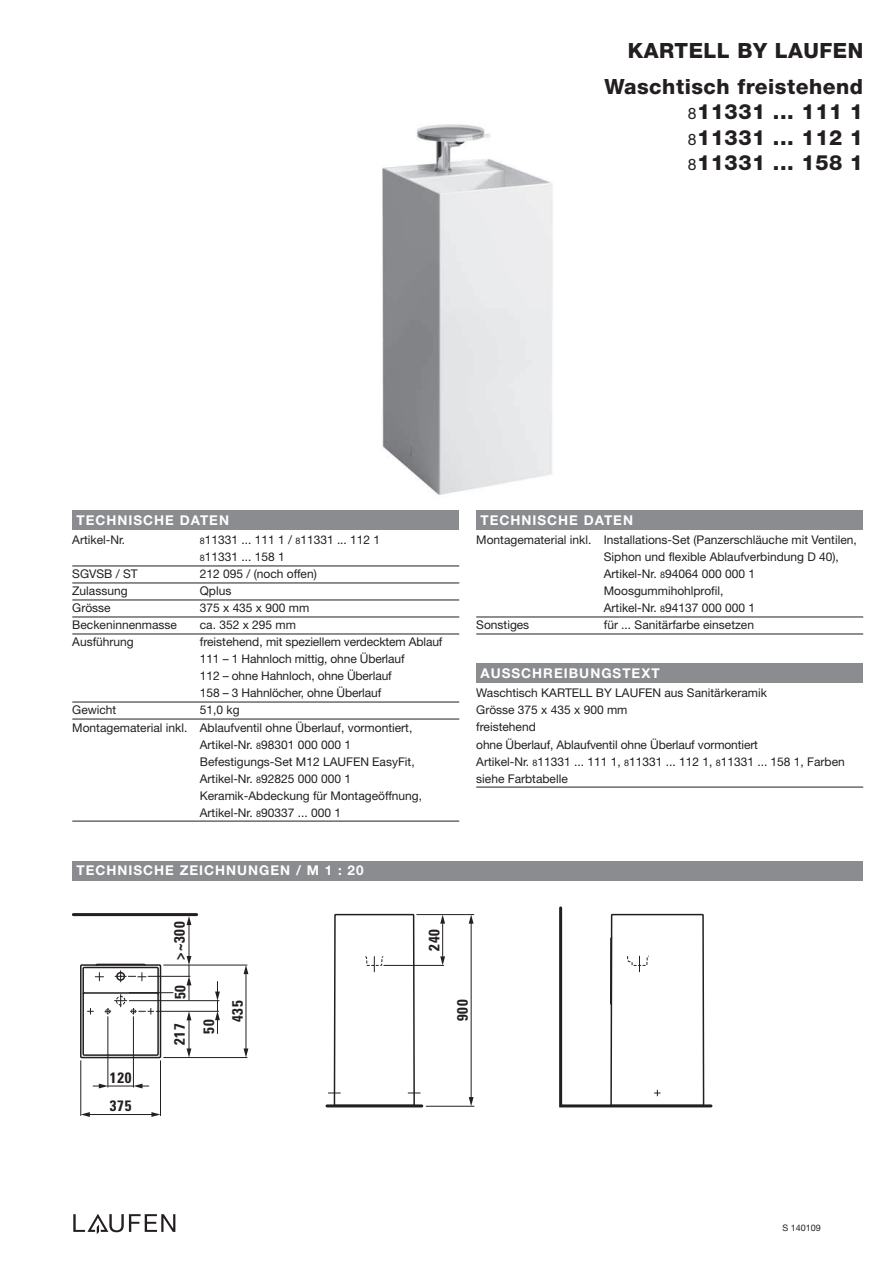
<style>
.page{position:relative;width:893px;height:1263px;background:#fff}
.page>*{position:absolute;margin:0;border:0;box-sizing:border-box;transform-origin:0 0}
.t1{font:800 21px/25.5px "Helvetica Neue";letter-spacing:.025em;color:#231f20;text-align:justify}
.t2{font:700 condensed 15px "Univers";letter-spacing:.05em;color:#231f20}
.t3{font:700 13.5px "Helvetica Neue";letter-spacing:.075em;color:#fff}
.t4{font:12px/17px "Helvetica Neue";color:#231f20}
.t5{font:9px "Helvetica Neue";color:#231f20}
.s1{font-weight:400;font-size:15.75px}
.s2{font-size:9px}
</style>
<div class="page">
<img style="left:382px;top:124px;width:171px;height:371px">
<hr style="left:73px;top:913px;width:124px;height:3px;background:#231f20">
<hr style="left:327px;top:1104px;width:95px;height:3px;background:#231f20">
<svg style="left:328px;top:913px;width:92px;height:192px"></svg>
<div style="left:80px;top:964px;width:81px;height:94px;border:2px solid #231f20"></div>
<div style="left:82px;top:967px;width:77px;height:89px;border:2px solid #231f20"></div>
<svg style="left:559px;top:906px;width:154px;height:202px"></svg>
<hr style="left:384px;top:965px;width:60px;height:1px;background:#231f20">
<svg style="left:440px;top:956px;width:5px;height:9px"></svg>
<svg style="left:440px;top:915px;width:5px;height:9px"></svg>
<hr style="left:442px;top:924px;width:1px;height:32px;background:#231f20">
<hr style="left:426px;top:1106px;width:48px;height:1px;background:#231f20">
<svg style="left:469px;top:1097px;width:5px;height:9px"></svg>
<svg style="left:469px;top:915px;width:5px;height:9px"></svg>
<hr style="left:471px;top:923px;width:1px;height:175px;background:#231f20">
<hr style="left:417px;top:914px;width:57px;height:1px;background:#231f20">
<hr style="left:129px;top:1000px;width:90px;height:1px;background:#231f20">
<hr style="left:129px;top:992px;width:44px;height:1px;background:#231f20">
<hr style="left:164px;top:965px;width:83px;height:1px;background:#231f20">
<svg style="left:244px;top:965px;width:4px;height:9px"></svg>
<svg style="left:244px;top:1048px;width:4px;height:9px"></svg>
<hr style="left:246px;top:973px;width:1px;height:76px;background:#231f20">
<hr style="left:164px;top:1057px;width:83px;height:1px;background:#231f20">
<svg style="left:187px;top:1012px;width:4px;height:45px"></svg>
<hr style="left:156px;top:1011px;width:63px;height:1px;background:#231f20">
<hr style="left:81px;top:1061px;width:1px;height:54px;background:#231f20">
<hr style="left:160px;top:1061px;width:1px;height:54px;background:#231f20">
<svg style="left:81px;top:1112px;width:9px;height:5px"></svg>
<svg style="left:151px;top:1112px;width:9px;height:5px"></svg>
<hr style="left:89px;top:1114px;width:63px;height:1px;background:#231f20">
<svg style="left:215px;top:981px;width:5px;height:52px"></svg>
<svg style="left:187px;top:916px;width:4px;height:9px"></svg>
<hr style="left:189px;top:924px;width:1px;height:32px;background:#231f20">
<hr style="left:108px;top:1017px;width:1px;height:70px;background:#231f20">
<hr style="left:133px;top:1017px;width:1px;height:70px;background:#231f20">
<svg style="left:93px;top:1083px;width:56px;height:5px"></svg>
<svg style="left:81px;top:991px;width:79px;height:23px"></svg>
<hr style="left:148px;top:976px;width:42px;height:1px;background:#231f20">
<svg style="left:94px;top:963px;width:53px;height:19px"></svg>
<svg style="left:187px;top:956px;width:4px;height:44px"></svg>
<div style="left:72px;top:861px;width:791px;height:19px;background:#8a8c8f"></div>
<div style="left:72px;top:510px;width:387px;height:19px;background:#8a8c8f"></div>
<div style="left:476px;top:663px;width:387px;height:19px;background:#8a8c8f"></div>
<svg style="left:73px;top:1214px;width:102px;height:20px"></svg>
<hr style="left:476px;top:617px;width:387px;height:1px;background:#231f20">
<hr style="left:476px;top:634px;width:387px;height:1px;background:#231f20">
<hr style="left:72px;top:566px;width:387px;height:1px;background:#231f20">
<hr style="left:72px;top:583px;width:387px;height:1px;background:#231f20">
<hr style="left:72px;top:600px;width:387px;height:1px;background:#231f20">
<hr style="left:72px;top:617px;width:387px;height:1px;background:#231f20">
<hr style="left:72px;top:634px;width:387px;height:1px;background:#231f20">
<hr style="left:72px;top:702px;width:387px;height:1px;background:#231f20">
<hr style="left:72px;top:719px;width:387px;height:1px;background:#231f20">
<hr style="left:72px;top:821px;width:387px;height:1px;background:#231f20">
<hr style="left:476px;top:787px;width:387px;height:1px;background:#231f20">
<div style="left:476px;top:510px;width:387px;height:19px;background:#8a8c8f"></div>
<h1 class="t1" style="left:628px;top:39px;width:237px">KARTELL BY LAUFEN</h1>
<h1 class="t1" style="left:688px;top:75px;width:177px;text-indent:-83px">Waschtisch freistehend <span class="s1">8</span>11331 ... 111 1<br><span class="s1">8</span>11331 ... 112 1<br><span class="s1">8</span>11331 ... 158 1</h1>
<p class="t3" style="left:77px;top:515px;width:154px">TECHNISCHE DATEN</p>
<p class="t4" style="left:72px;top:533px;width:55px">Artikel-Nr.</p>
<p class="t4" style="left:200px;top:533px;width:182px"><span class="s2">8</span>11331 ... 111 1 / <span class="s2">8</span>11331 ... 112 1<br><span class="s2">8</span>11331 ... 158 1</p>
<p class="t4" style="left:72px;top:567px;width:67px">SGVSB / ST</p>
<p class="t4" style="left:200px;top:567px;width:118px">212 095 / (noch offen)</p>
<p class="t4" style="left:72px;top:584px;width:57px">Zulassung</p>
<p class="t4" style="left:200px;top:584px;width:33px">Qplus</p>
<p class="t4" style="left:72px;top:601px;width:40px">Grösse</p>
<p class="t4" style="left:200px;top:601px;width:111px">375 x 435 x 900 mm</p>
<p class="t4" style="left:72px;top:618px;width:106px">Beckeninnenmasse</p>
<p class="t4" style="left:200px;top:618px;width:98px">ca. 352 x 295 mm</p>
<p class="t4" style="left:72px;top:635px;width:63px">Ausführung</p>
<p class="t4" style="left:200px;top:635px;width:244px">freistehend, mit speziellem verdecktem Ablauf 111 – 1 Hahnloch mittig, ohne Überlauf<br>112 – ohne Hahnloch, ohne Überlauf<br>158 – 3 Hahnlöcher, ohne Überlauf</p>
<p class="t4" style="left:72px;top:703px;width:46px">Gewicht</p>
<p class="t4" style="left:200px;top:703px;width:41px">51,0 kg</p>
<p class="t4" style="left:72px;top:720px;width:342px">Montagematerial inkl. Ablaufventil ohne Überlauf, vormontiert,</p>
<p class="t4" style="left:200px;top:737px;width:153px">Artikel-Nr. <span class="s2">8</span>98301 000 000 1</p>
<p class="t4" style="left:200px;top:754px;width:216px">Befestigungs-Set M12 LAUFEN EasyFit,</p>
<p class="t4" style="left:200px;top:771px;width:153px">Artikel-Nr. <span class="s2">8</span>92825 000 000 1</p>
<p class="t4" style="left:200px;top:788px;width:224px">Keramik-Abdeckung für Montageöffnung,</p>
<p class="t4" style="left:200px;top:805px;width:143px">Artikel-Nr. <span class="s2">8</span>90337 ... 000 1</p>
<p class="t3" style="left:480px;top:515px;width:154px">TECHNISCHE DATEN</p>
<p class="t4" style="left:476px;top:533px;width:382px">Montagematerial inkl. Installations-Set (Panzerschläuche mit Ventilen,</p>
<p class="t4" style="left:604px;top:550px;width:237px">Siphon und flexible Ablaufverbindung D 40),</p>
<p class="t4" style="left:604px;top:567px;width:153px">Artikel-Nr. <span class="s2">8</span>94064 000 000 1</p>
<p class="t4" style="left:604px;top:584px;width:121px">Moosgummihohlprofil,</p>
<p class="t4" style="left:604px;top:601px;width:153px">Artikel-Nr. <span class="s2">8</span>94137 000 000 1</p>
<p class="t4" style="left:476px;top:618px;width:55px">Sonstiges</p>
<p class="t4" style="left:604px;top:618px;width:152px">für ... Sanitärfarbe einsetzen</p>
<p class="t3" style="left:480px;top:668px;width:181px">AUSSCHREIBUNGSTEXT</p>
<p class="t4" style="left:476px;top:686px;width:370px">Waschtisch KARTELL BY LAUFEN aus Sanitärkeramik<br>Grösse 375 x 435 x 900 mm<br>freistehend<br>ohne Überlauf, Ablaufventil ohne Überlauf vormontiert<br>Artikel-Nr. <span class="s2">8</span>11331 ... 111 1, <span class="s2">8</span>11331 ... 112 1, <span class="s2">8</span>11331 ... 158 1, Farben siehe Farbtabelle</p>
<p class="t3" style="left:77px;top:866px;width:289px">TECHNISCHE ZEICHNUNGEN / M 1 : 20</p>
<p class="t2" style="left:110px;top:1072px;width:23px">120</p>
<p class="t2" style="left:110px;top:1100px;width:23px">375</p>
<p class="t2" style="left:174px;top:959px;width:39px;rotate:-90deg">&gt;~300</p>
<p class="t2" style="left:175px;top:999px;width:16px;rotate:-90deg">50</p>
<p class="t2" style="left:174px;top:1045px;width:23px;rotate:-90deg">217</p>
<p class="t2" style="left:203px;top:1034px;width:16px;rotate:-90deg">50</p>
<p class="t2" style="left:232px;top:1022px;width:23px;rotate:-90deg">435</p>
<p class="t2" style="left:429px;top:951px;width:23px;rotate:-90deg">240</p>
<p class="t2" style="left:457px;top:1021px;width:23px;rotate:-90deg">900</p>
<p class="t5" style="left:782px;top:1225px;width:40px">S 140109</p>
</div>
